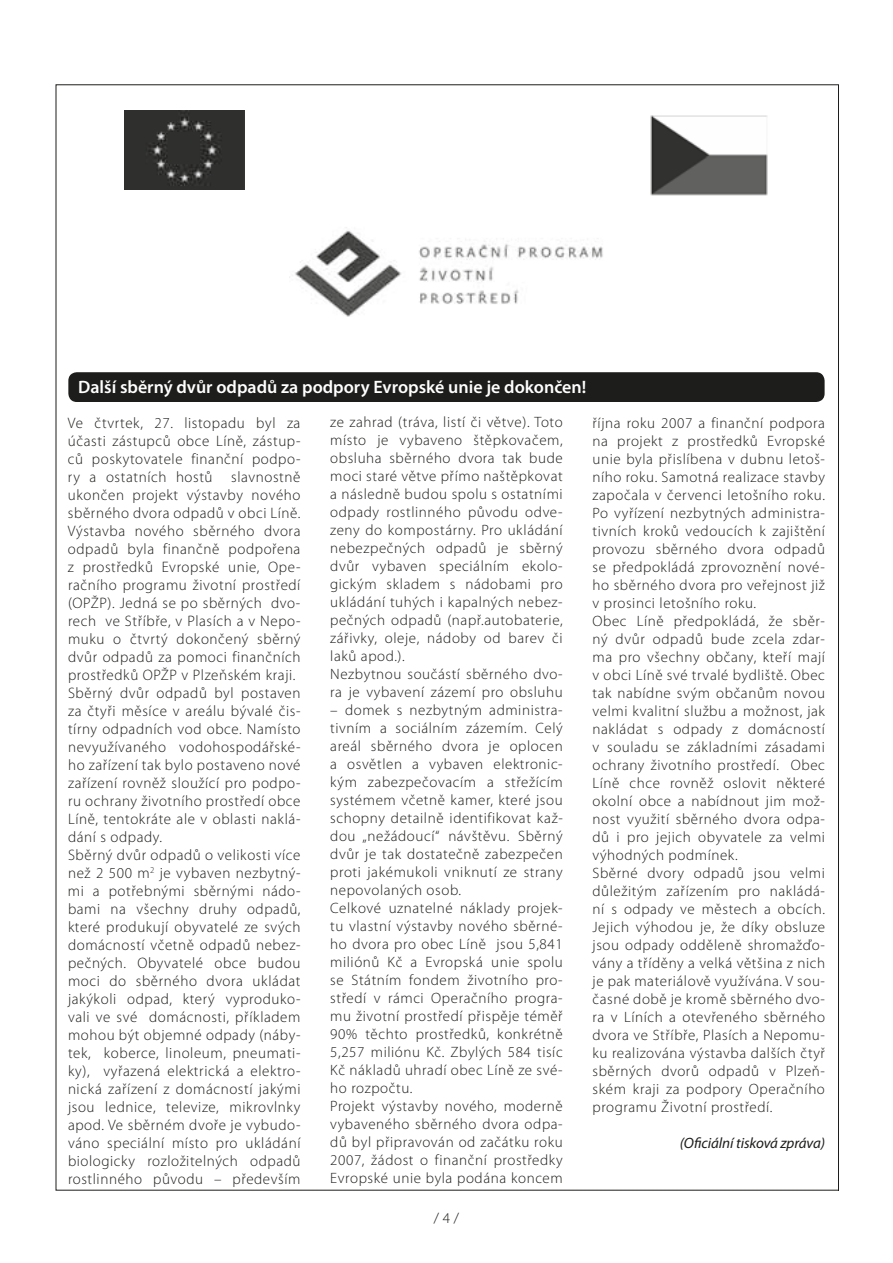
<style>
.page{position:relative;width:893px;height:1263px;background:#fff}
.page>*{position:absolute;margin:0;border:0;box-sizing:border-box;transform-origin:0 0}
.t1{font:600 18px "Myriad Pro";color:#fff}
.t2{font:300 15.15px/18px "Myriad Pro";letter-spacing:.04em;color:#1d1d1b}
.t3{font:300 15px/18px "Myriad Pro";letter-spacing:.04em;color:#1d1d1b}
.t4{font:italic 15px "Myriad Pro";letter-spacing:-.005em;color:#1d1d1b}
</style>
<div class="page">
<div style="left:68px;top:372px;width:756px;height:30px;background:#1d1d1b;border-radius:9px"></div>
<img style="left:289px;top:227px;width:314px;height:90px">
<img style="left:124px;top:111px;width:120px;height:78px">
<img style="left:650px;top:115px;width:118px;height:81px">
<p class="t1" style="left:78px;top:380px;width:510px">Další sběrný dvůr odpadů za podpory Evropské unie je dokončen!</p>
<p class="t2" style="left:68px;top:415px;width:234px">Ve čtvrtek, 27. listopadu byl za účasti zástupců obce Líně, zástup&shy;ců poskytovatele finanční podpo&shy;ry a ostatních hostů slavnostně ukončen projekt výstavby nového sběrného dvora odpadů v obci Líně.<br>Výstavba nového sběrného dvora odpadů byla finančně podpořena z prostředků Evropské unie, Ope&shy;račního programu životní prostředí (OPŽP). Jedná se po sběrných dvo&shy;rech ve Stříbře, v Plasích a v Nepo&shy;muku o čtvrtý dokončený sběrný dvůr odpadů za pomoci finančních prostředků OPŽP v Plzeňském kraji.<br>Sběrný dvůr odpadů byl postaven za čtyři měsíce v areálu bývalé čis&shy;tírny odpadních vod obce. Namísto nevyužívaného vodohospodářské&shy;ho zařízení tak bylo postaveno nové zařízení rovněž sloužící pro podpo&shy;ru ochrany životního prostředí obce Líně, tentokráte ale v oblasti naklá&shy;dání s odpady.<br>Sběrný dvůr odpadů o velikosti více než 2 500 m<sup>2</sup> je vybaven nezbytný&shy;mi a potřebnými sběrnými nádo&shy;bami na všechny druhy odpadů, které produkují obyvatelé ze svých domácností včetně odpadů nebez&shy;pečných. Obyvatelé obce budou moci do sběrného dvora ukládat jakýkoli odpad, který vyproduko&shy;vali ve své domácnosti, příkladem mohou být objemné odpady (náby&shy;tek, koberce, linoleum, pneumati&shy;ky), vyřazená elektrická a elektro&shy;nická zařízení z domácností jakými jsou lednice, televize, mikrovlnky apod. Ve sběrném dvoře je vybudo&shy;váno speciální místo pro ukládání biologicky rozložitelných odpadů rostlinného původu – především</p>
<p class="t3" style="left:330px;top:414px;width:234px">ze zahrad (tráva, listí či větve). Toto místo je vybaveno štěpkovačem, obsluha sběrného dvora tak bude moci staré větve přímo naštěpkovat a následně budou spolu s ostatními odpady rostlinného původu odve&shy;zeny do kompostárny. Pro ukládání nebezpečných odpadů je sběrný dvůr vybaven speciálním ekolo&shy;gickým skladem s nádobami pro ukládání tuhých i kapalných nebez&shy;pečných odpadů (např.autobaterie, zářivky, oleje, nádoby od barev či laků apod.).<br>Nezbytnou součástí sběrného dvo&shy;ra je vybavení zázemí pro obsluhu</p>
<p class="t3" style="left:330px;top:702px;width:234px">– domek s nezbytným administra&shy;tivním a sociálním zázemím. Celý areál sběrného dvora je oplocen a osvětlen a vybaven elektronic&shy;kým zabezpečovacím a střežícím systémem včetně kamer, které jsou schopny detailně identifikovat kaž&shy;dou „nežádoucí“ návštěvu. Sběrný dvůr je tak dostatečně zabezpečen proti jakémukoli vniknutí ze strany nepovolaných osob.<br>Celkové uznatelné náklady projek&shy;tu vlastní výstavby nového sběrné&shy;ho dvora pro obec Líně jsou 5,841 miliónů Kč a Evropská unie spolu se Státním fondem životního pro&shy;středí v rámci Operačního progra&shy;mu životní prostředí přispěje téměř<br>90% těchto prostředků, konkrétně<br>5,257 miliónu Kč. Zbylých 584 tisíc<br>Kč nákladů uhradí obec Líně ze své&shy;ho rozpočtu.<br>Projekt výstavby nového, moderně vybaveného sběrného dvora odpa&shy;dů byl připravován od začátku roku<br>2007, žádost o finanční prostředky<br>Evropské unie byla podána koncem</p>
<p class="t3" style="left:434px;top:1210px;width:27px">/ 4 /</p>
<p class="t3" style="left:592px;top:415px;width:234px">října roku 2007 a finanční podpora na projekt z prostředků Evropské unie byla přislíbena v dubnu letoš&shy;ního roku. Samotná realizace stavby započala v červenci letošního roku.<br>Po vyřízení nezbytných administra&shy;tivních kroků vedoucích k zajištění provozu sběrného dvora odpadů se předpokládá zprovoznění nové&shy;ho sběrného dvora pro veřejnost již v prosinci letošního roku.<br>Obec Líně předpokládá, že sběr&shy;ný dvůr odpadů bude zcela zdar&shy;ma pro všechny občany, kteří mají v obci Líně své trvalé bydliště. Obec tak nabídne svým občanům novou velmi kvalitní službu a možnost, jak nakládat s odpady z domácností v souladu se základními zásadami ochrany životního prostředí. Obec Líně chce rovněž oslovit některé okolní obce a nabídnout jim mož&shy;nost využití sběrného dvora odpa&shy;dů i pro jejich obyvatele za velmi výhodných podmínek.<br>Sběrné dvory odpadů jsou velmi důležitým zařízením pro nakládá&shy;ní s odpady ve městech a obcích.<br>Jejich výhodou je, že díky obsluze jsou odpady odděleně shromažďo&shy;vány a tříděny a velká většina z nich je pak materiálově využívána. V sou&shy;časné době je kromě sběrného dvo&shy;ra v Líních a otevřeného sběrného dvora ve Stříbře, Plasích a Nepomu&shy;ku realizována výstavba dalších čtyř sběrných dvorů odpadů v Plzeň&shy;ském kraji za podpory Operačního programu Životní prostředí.</p>
<p class="t4" style="left:680px;top:1135px;width:147px">(Oficiální tisková zpráva)</p>
</div>
